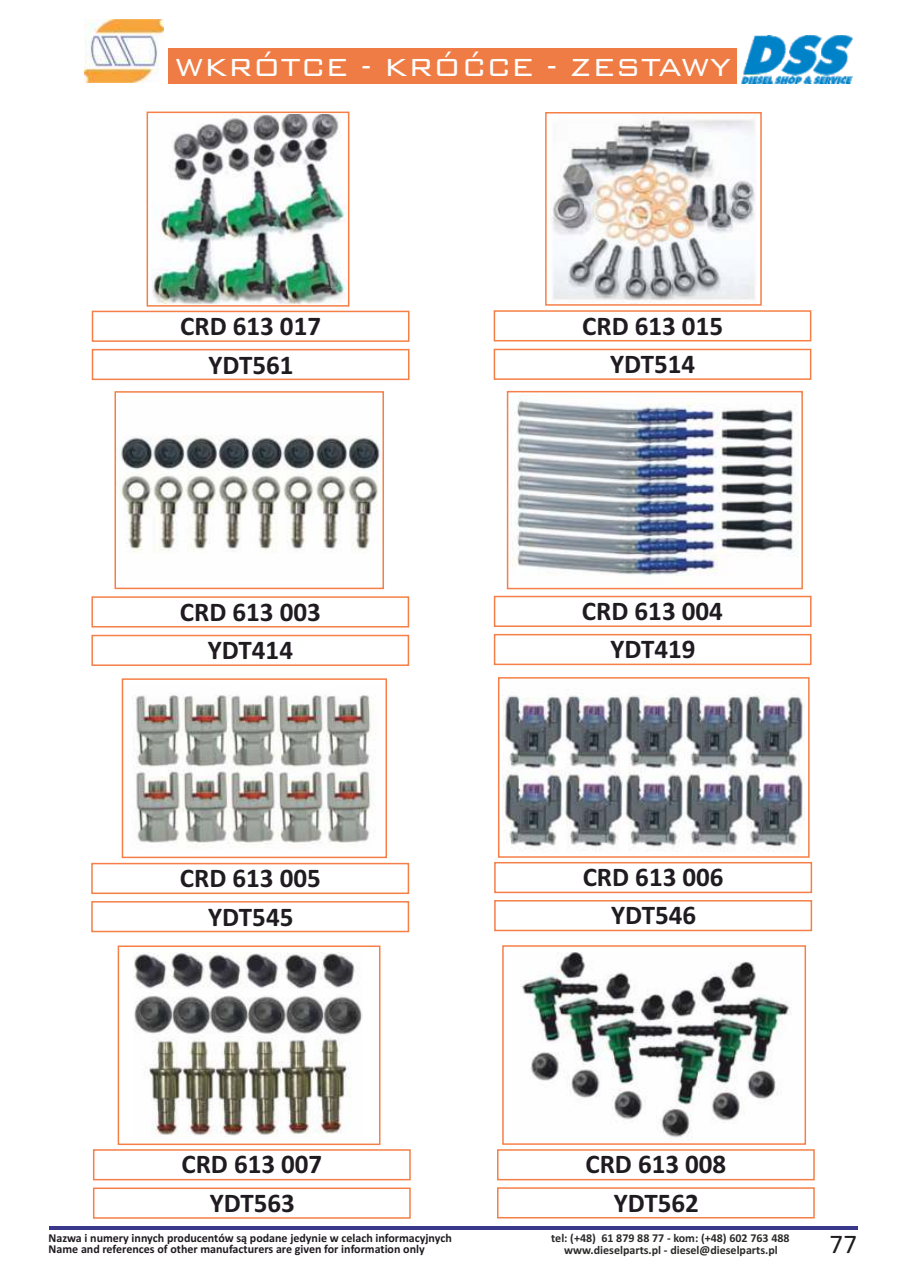
<style>
.page{position:relative;width:906px;height:1276px;background:#fff}
.page>*{position:absolute;margin:0;border:0;box-sizing:border-box;transform-origin:0 0}
.t1{font:300 33px "Bank Gothic BT";color:#fefefe}
.t2{font:700 27px/37.7px "Calibri";color:#1f1b20;text-align:center}
.t3{font:27px "Calibri";color:#1f1b20}
.t4{font:700 12.15px/11.1px "Calibri";color:#1f1b20}
.t5{font:700 12px/10.9px "Calibri";color:#2b2a29;text-align:center}
</style>
<div class="page">
<hr style="left:49px;top:1226px;width:808px;height:3px;background:#39388a">
<div style="left:169px;top:49px;width:568px;height:35px;background:#ef7c44"></div>
<img style="left:741px;top:36px;width:111px;height:47px">
<img style="left:85px;top:20px;width:78px;height:62px">
<div style="left:91px;top:596px;width:318px;height:31px;border:2px solid #f57f46"></div>
<div style="left:494px;top:596px;width:317px;height:31px;border:2px solid #f57f46"></div>
<div style="left:91px;top:863px;width:318px;height:31px;border:2px solid #f57f46"></div>
<div style="left:494px;top:862px;width:318px;height:31px;border:2px solid #f57f46"></div>
<div style="left:507px;top:391px;width:296px;height:198px;border:2px solid #f57f46"></div>
<div style="left:498px;top:677px;width:311px;height:180px;border:2px solid #f57f46"></div>
<div style="left:118px;top:945px;width:262px;height:200px;border:2px solid #f57f46"></div>
<div style="left:502px;top:945px;width:304px;height:199px;border:2px solid #f57f46"></div>
<div style="left:494px;top:634px;width:317px;height:31px;border:2px solid #f57f46"></div>
<img style="left:510px;top:400px;width:287px;height:176px">
<img style="left:120px;top:435px;width:261px;height:118px">
<img style="left:503px;top:695px;width:300px;height:157px">
<img style="left:132px;top:695px;width:244px;height:152px">
<div style="left:91px;top:635px;width:318px;height:31px;border:2px solid #f57f46"></div>
<div style="left:494px;top:900px;width:318px;height:31px;border:2px solid #f57f46"></div>
<div style="left:91px;top:901px;width:318px;height:31px;border:2px solid #f57f46"></div>
<div style="left:93px;top:1149px;width:318px;height:31px;border:2px solid #f57f46"></div>
<div style="left:497px;top:1149px;width:317px;height:31px;border:2px solid #f57f46"></div>
<div style="left:497px;top:1187px;width:317px;height:31px;border:2px solid #f57f46"></div>
<div style="left:93px;top:1187px;width:318px;height:31px;border:2px solid #f57f46"></div>
<img style="left:134px;top:952px;width:228px;height:184px">
<img style="left:520px;top:952px;width:272px;height:189px">
<div style="left:92px;top:311px;width:317px;height:31px;border:2px solid #f57f46"></div>
<div style="left:92px;top:349px;width:317px;height:31px;border:2px solid #f57f46"></div>
<div style="left:147px;top:112px;width:202px;height:195px;border:2px solid #f57f46"></div>
<img style="left:152px;top:114px;width:195px;height:190px">
<div style="left:493px;top:310px;width:318px;height:31px;border:2px solid #f57f46"></div>
<div style="left:493px;top:349px;width:318px;height:31px;border:2px solid #f57f46"></div>
<div style="left:545px;top:112px;width:216px;height:194px;border:2px solid #f57f46"></div>
<img style="left:550px;top:114px;width:207px;height:187px">
<div style="left:114px;top:391px;width:270px;height:198px;border:2px solid #f57f46"></div>
<div style="left:122px;top:678px;width:265px;height:180px;border:2px solid #f57f46"></div>
<h1 class="t1" style="left:175px;top:51px;width:558px">WKRÓTCE - KRÓĆCE - ZESTAWY</h1>
<h2 class="t2" style="left:180px;top:309px;width:142px;line-height:38.7px">CRD 613 017<br>YDT561</h2>
<h2 class="t2" style="left:582px;top:309px;width:142px;line-height:38.1px">CRD 613 015<br>YDT514</h2>
<h2 class="t2" style="left:180px;top:595px;width:142px">CRD 613 003</h2>
<h2 class="t2" style="left:582px;top:594px;width:142px">CRD 613 004<br>YDT419</h2>
<h2 class="t2" style="left:208px;top:633px;width:87px">YDT414</h2>
<h2 class="t2" style="left:180px;top:861px;width:142px">CRD 613 005</h2>
<h2 class="t2" style="left:582px;top:860px;width:142px">CRD 613 006</h2>
<h2 class="t2" style="left:208px;top:900px;width:87px">YDT545</h2>
<h2 class="t2" style="left:611px;top:898px;width:87px">YDT546</h2>
<h2 class="t2" style="left:181px;top:1147px;width:142px">CRD 613 007</h2>
<h2 class="t2" style="left:585px;top:1147px;width:142px">CRD 613 008</h2>
<h2 class="t2" style="left:210px;top:1186px;width:87px">YDT563</h2>
<h2 class="t2" style="left:614px;top:1186px;width:87px">YDT562</h2>
<p class="t4" style="left:49px;top:1233px;width:405px">Nazwa i numery innych producentów są podane jedynie w celach informacyjnych<br>Name and references of other manufacturers are given for information only</p>
<p class="t5" style="left:551px;top:1234px;width:240px">tel: (+48) 61 879 88 77 - kom: (+48) 602 763 488 www.dieselparts.pl - diesel@dieselparts.pl</p>
<h2 class="t3" style="left:829px;top:1232px;width:29px">77</h2>
</div>
